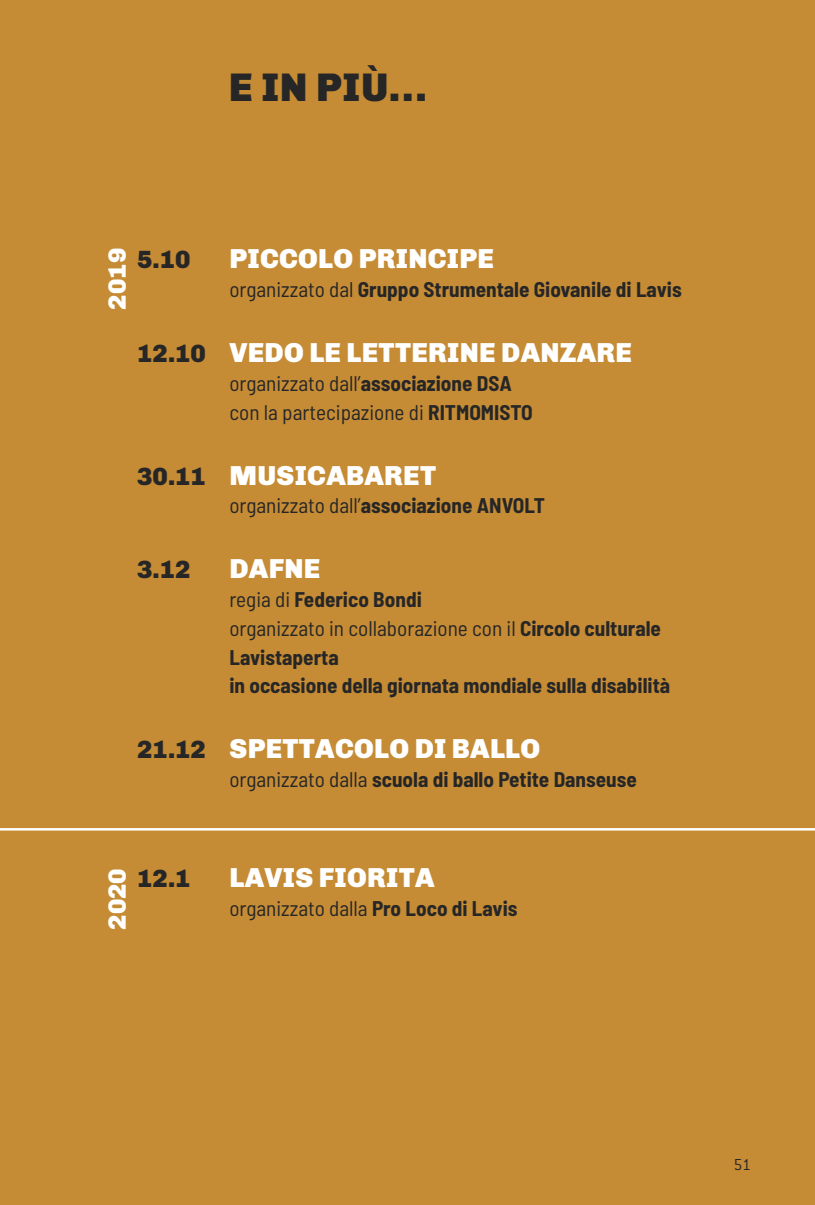
<style>
.page{position:relative;width:815px;height:1205px;background:#c58c35}
.page>*{position:absolute;margin:0;border:0;box-sizing:border-box;transform-origin:0 0}
.t1{font:900 40px "Chivo";color:#272627}
.t2{font:900 27.5px "Chivo";letter-spacing:.01em;color:#fff}
.t3{font:900 25px "Chivo";color:#272627}
.t4{font:900 25px "Chivo";color:#fff}
.t5{font:700 semi-condensed 21.25px/28.8px "Barlow";color:#272627}
.t6{font:semi-condensed 21.25px/28.8px "Barlow";color:#272627}
.t7{font:300 17.5px "Conduit ITC";color:#272627}
.s1{font-weight:400}
.s2{font-size:25px;color:#272627}
.s3{font-weight:700}
</style>
<div class="page">
<hr style="left:0;top:828px;width:815px;height:2px;background:#fff">
<h1 class="t1" style="left:229px;top:64px;width:200px">E IN PIÙ…</h1>
<p class="t4" style="left:102px;top:309px;width:63px;rotate:-90deg">2019</p>
<p class="t3" style="left:137px;top:245px;width:55px">5.10</p>
<p class="t2" style="left:230px;top:243px;width:266px">PICCOLO PRINCIPE</p>
<p class="t5" style="left:229px;top:276px;width:454px"><span class="s1">organizzato dal</span> Gruppo Strumentale Giovanile di Lavis</p>
<p class="t2" style="left:137px;top:336px;width:496px"><span class="s2">12.10</span> VEDO LE LETTERINE DANZARE</p>
<p class="t6" style="left:229px;top:370px;width:305px">organizzato dall’<span class="s3">associazione DSa </span>con la partecipazione di <span class="s3">rITMOMISTO</span></p>
<p class="t2" style="left:137px;top:459px;width:300px"><span class="s2">30.11</span> MUSICABARET</p>
<p class="t5" style="left:229px;top:493px;width:317px"><span class="s1">organizzato dall’</span>associazione aNVOLT</p>
<p class="t3" style="left:137px;top:555px;width:55px">3.12</p>
<p class="t2" style="left:230px;top:553px;width:92px">DAFNE</p>
<p class="t5" style="left:229px;top:586px;width:442px"><span class="s1">regia di</span> Federico Bondi<br><span class="s1">organizzato in collaborazione con il</span> Circolo culturale Lavistaperta<br>in occasione della giornata mondiale sulla disabilità</p>
<p class="t2" style="left:137px;top:733px;width:404px"><span class="s2">21.12</span> SPETTACOLO DI BALLO</p>
<p class="t5" style="left:229px;top:766px;width:409px"><span class="s1">organizzato dalla</span> scuola di ballo Petite Danseuse</p>
<p class="t4" style="left:102px;top:930px;width:63px;rotate:-90deg">2020</p>
<p class="t3" style="left:137px;top:864px;width:55px">12.1</p>
<p class="t2" style="left:230px;top:861px;width:207px">LAVIS FIORITA</p>
<p class="t6" style="left:229px;top:895px;width:290px">organizzato dalla <span class="s3">Pro Loco di Lavis</span></p>
<p class="t7" style="left:733px;top:1155px;width:19px">51</p>
</div>
